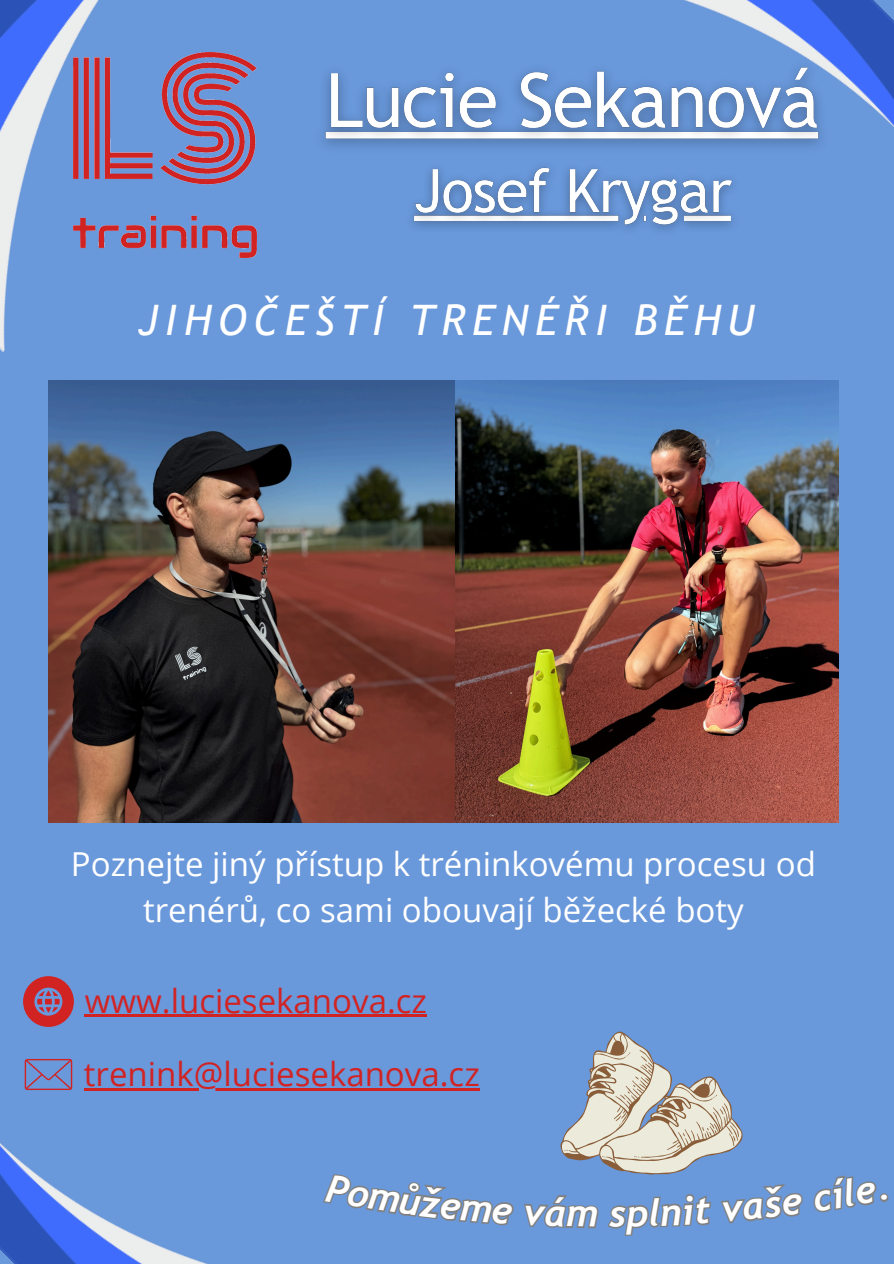
<style>
.page{position:relative;width:894px;height:1264px;background:#fff}
.page>*{position:absolute;margin:0;border:0;box-sizing:border-box;transform-origin:0 0}
.t1{font:italic 42px "Trebuchet MS";letter-spacing:.16em;color:#fff}
.t2{font:33px/46.2px "Open Sans";color:#fff;text-align:center}
.t3{font:33px "Open Sans";color:#d22323}
</style>
<div class="page">
<div style="left:0;top:0;width:893px;height:1263px;background:#6998db"></div>
<img style="left:48px;top:380px;width:790px;height:442px">
<img style="left:0;top:791px;width:428px;height:472px">
<img style="left:0;top:0;width:456px;height:352px">
<img style="left:456px;top:0;width:437px;height:469px">
<hr style="left:85px;top:1014px;width:342px;height:3px;background:#d22323">
<hr style="left:84px;top:1088px;width:395px;height:2px;background:#d22323">
<svg style="left:321px;top:1031px;width:568px;height:206px"></svg>
<p class="t1" style="left:139px;top:296px;width:247px">JIHOČEŠTÍ</p>
<p class="t1" style="left:410px;top:296px;width:199px">TRENÉŘI</p>
<p class="t1" style="left:633px;top:296px;width:123px">BĚHU</p>
<p class="t2" style="left:71px;top:840px;width:746px">Poznejte jiný přístup k tréninkovému procesu od trenérů, co sami obouvají běžecké boty</p>
<p class="t3" style="left:85px;top:977px;width:343px">www.luciesekanova.cz</p>
<p class="t3" style="left:84px;top:1051px;width:397px">trenink@luciesekanova.cz</p>
</div>
